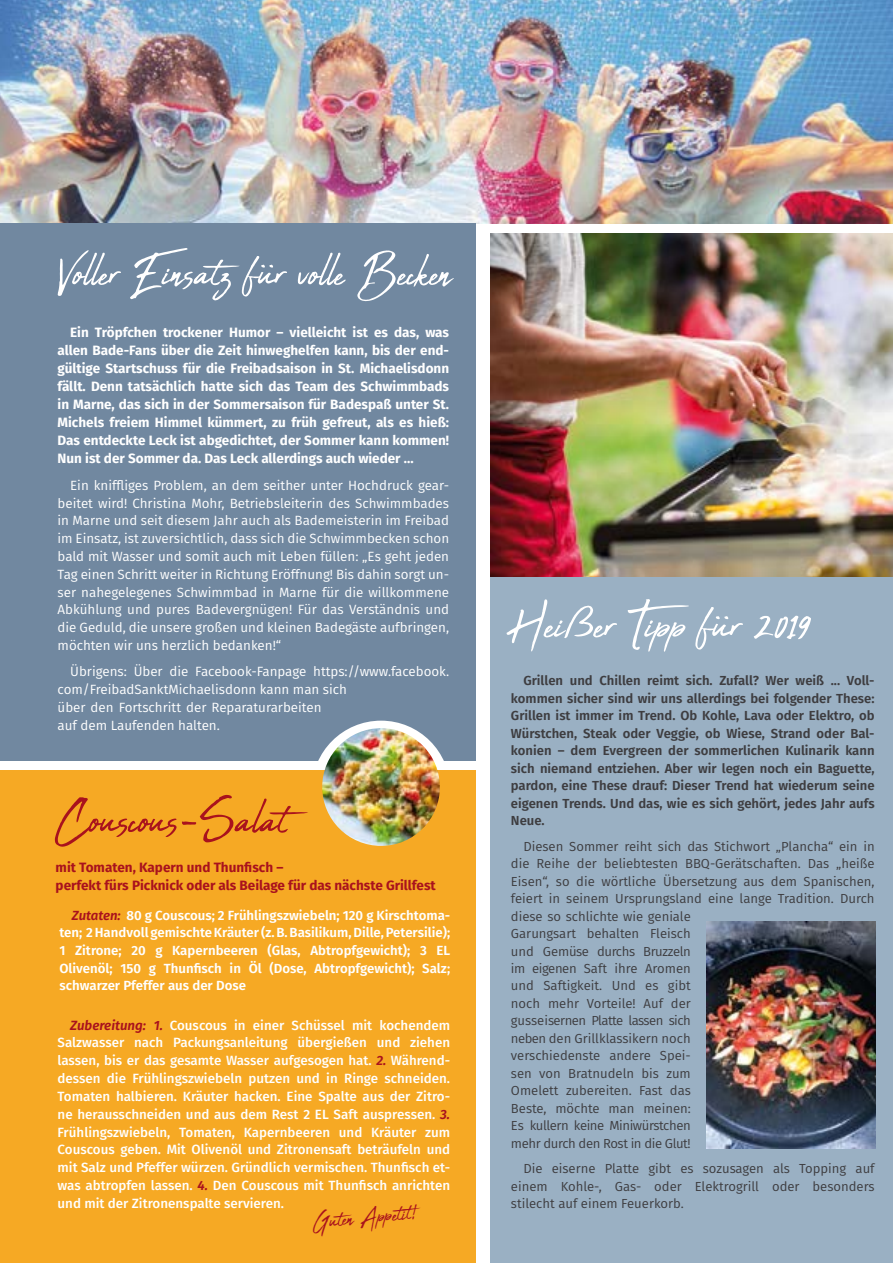
<style>
.page{position:relative;width:893px;height:1263px;background:#fff}
.page>*{position:absolute;margin:0;border:0;box-sizing:border-box;transform-origin:0 0}
.t1{font:61.5px "Abuget";color:#fff}
.t2{font:61.5px "Abuget";color:#a9121d}
.t3{font:58.5px "Abuget";color:#fff}
.t4{font:29.7px "Abuget";color:#a9121d}
.t5{font:700 13.5px/18px "Fira Sans";color:#fff;text-align:justify}
.t6{font:700 13.5px/18px "Fira Sans";color:#a9121d}
.t7{font:13.35px/17.9px "Fira Sans";color:#fff;text-align:justify}
.t8{font:500 13.35px/17.9px "Fira Sans";color:#fff;text-align:justify}
.t9{font:600 13.2px/17.7px "Fira Sans";color:#fff;text-align:justify}
.t10{font:13.05px/17.4px "Fira Sans";color:#3e3d40}
.t11{font:600 13.05px/17.4px "Fira Sans";color:#3e3d40;text-align:justify}
.s1{font-style:italic;color:#a9121d}
.s2{font-weight:600;font-style:italic;color:#a9121d}
</style>
<div class="page">
<div style="left:491px;top:517px;width:402px;height:746px;background:#9ab0c3"></div>
<img style="left:0;top:0;width:893px;height:224px">
<img style="left:491px;top:234px;width:402px;height:343px">
<div style="left:0;top:224px;width:476px;height:537px;background:#7188a0"></div>
<div style="left:312px;top:721px;width:138px;height:138px;background:#fff;border-radius:50%"></div>
<div style="left:0;top:770px;width:476px;height:493px;background:#f6a924"></div>
<img style="left:322px;top:728px;width:118px;height:118px;border-radius:59px">
<img style="left:707px;top:921px;width:169px;height:228px">
<h2 class="t3" style="left:57px;top:240px;width:397px">Voller Einsatz für volle Becken</h2>
<p class="t5" style="left:58px;top:323px;width:393px;text-indent:13px">Ein Tröpfchen trockener Humor – vielleicht ist es das, was allen Bade-Fans über die Zeit hinweghelfen kann, bis der end&shy;gültige Startschuss für die Freibadsaison in St. Michaelisdonn fällt. Denn tatsächlich hatte sich das Team des Schwimmbads in Marne, das sich in der Sommersaison für Badespaß unter St.<br>Michels freiem Himmel kümmert, zu früh gefreut, als es hieß:<br>Das entdeckte Leck ist abgedichtet, der Sommer kann kommen!<br>Nun ist der Sommer da. Das Leck allerdings auch wieder ...</p>
<p class="t7" style="left:58px;top:476px;width:393px;text-indent:13px">Ein kniffliges Problem, an dem seither unter Hochdruck gear&shy;beitet wird! Christina Mohr, Betriebsleiterin des Schwimmbades in Marne und seit diesem Jahr auch als Bademeisterin im Freibad im Einsatz, ist zuversichtlich, dass sich die Schwimmbecken schon bald mit Wasser und somit auch mit Leben füllen: „Es geht jeden Tag einen Schritt weiter in Richtung Eröffnung! Bis dahin sorgt un&shy;ser nahegelegenes Schwimmbad in Marne für die willkommene Abkühlung und pures Badevergnügen! Für das Verständnis und die Geduld, die unsere großen und kleinen Badegäste aufbringen, möchten wir uns herzlich bedanken!“</p>
<p class="t7" style="left:58px;top:662px;width:393px;text-align:left;text-indent:13px">Übrigens: Über die Facebook-Fanpage https://www.facebook. com/FreibadSanktMichaelisdonn kann man sich<br>über den Fortschritt der Reparaturarbeiten<br>auf dem Laufenden halten.</p>
<h1 class="t2" style="left:55px;top:785px;width:234px">Couscous-Salat</h1>
<p class="t6" style="left:56px;top:858px;width:382px">mit Tomaten, Kapern und Thunfisch –<br>perfekt fürs Picknick oder als Beilage für das nächste Grillfest</p>
<p class="t9" style="left:59px;top:905px;width:392px;text-indent:13px"><span class="s1">Zutaten:</span> 80 g Couscous; 2 Frühlingszwiebeln; 120 g Kirschtoma&shy;ten; 2 Handvoll gemischte Kräuter (z. B. Basilikum, Dille, Petersilie); 1 Zitrone; 20 g Kapernbeeren (Glas, Abtropfgewicht); 3 EL Olivenöl; 150 g Thunfisch in Öl (Dose, Abtropfgewicht); Salz; schwarzer Pfeffer aus der Dose</p>
<p class="t8" style="left:58px;top:1015px;width:394px;text-indent:13px"><span class="s2">Zubereitung: 1.</span> Couscous in einer Schüssel mit kochendem Salzwasser nach Packungsanleitung übergießen und ziehen lassen, bis er das gesamte Wasser aufgesogen hat. <span class="s2">2.</span> Während&shy;dessen die Frühlingszwiebeln putzen und in Ringe schneiden.<br>Tomaten halbieren. Kräuter hacken. Eine Spalte aus der Zitro&shy;ne herausschneiden und aus dem Rest 2 EL Saft auspressen. <span class="s2">3.<br></span>Frühlingszwiebeln, Tomaten, Kapernbeeren und Kräuter zum Couscous geben. Mit Olivenöl und Zitronensaft beträufeln und mit Salz und Pfeffer würzen. Gründlich vermischen. Thunfisch et&shy;was abtropfen lassen. <span class="s2">4.</span> Den Couscous mit Thunfisch anrichten und mit der Zitronenspalte servieren.</p>
<h3 class="t4" style="left:311px;top:1205px;width:108px;rotate:-5deg">Guten Appetit!</h3>
<h1 class="t1" style="left:507px;top:590px;width:304px">Heißer Tipp für 2019</h1>
<p class="t11" style="left:511px;top:671px;width:365px;text-indent:12px">Grillen und Chillen reimt sich. Zufall? Wer weiß ... Voll&shy;kommen sicher sind wir uns allerdings bei folgender These:<br>Grillen ist immer im Trend. Ob Kohle, Lava oder Elektro, ob Würstchen, Steak oder Veggie, ob Wiese, Strand oder Bal&shy;konien – dem Evergreen der sommerlichen Kulinarik kann sich niemand entziehen. Aber wir legen noch ein Baguette, pardon, eine These drauf: Dieser Trend hat wiederum seine eigenen Trends. Und das, wie es sich gehört, jedes Jahr aufs Neue.</p>
<p class="t10" style="left:511px;top:837px;width:365px;text-indent:12px">Diesen Sommer reiht sich das Stichwort „Plancha“ ein in die Reihe der beliebtesten BBQ-Gerätschaften. Das „heiße Eisen“, so die wörtliche Übersetzung aus dem Spanischen, feiert in seinem Ursprungsland eine lange Tradition. Durch diese so schlichte wie geniale<br>Garungsart behalten Fleisch<br>und Gemüse durchs Bruzzeln<br>im eigenen Saft ihre Aromen<br>und Saftigkeit. Und es gibt<br>noch mehr Vorteile! Auf der<br>gusseisernen Platte lassen sich<br>neben den Grillklassikern noch<br>verschiedenste andere Spei-<br>sen von Bratnudeln bis zum<br>Omelett zubereiten. Fast das<br>Beste, möchte man meinen:<br>Es kullern keine Miniwürstchen<br>mehr durch den Rost in die Glut!</p>
<p class="t10" style="left:511px;top:1160px;width:365px;text-align:justify;text-indent:12px">Die eiserne Platte gibt es sozusagen als Topping auf einem Kohle-, Gas- oder Elektrogrill oder besonders stilecht auf einem Feuerkorb.</p>
</div>
